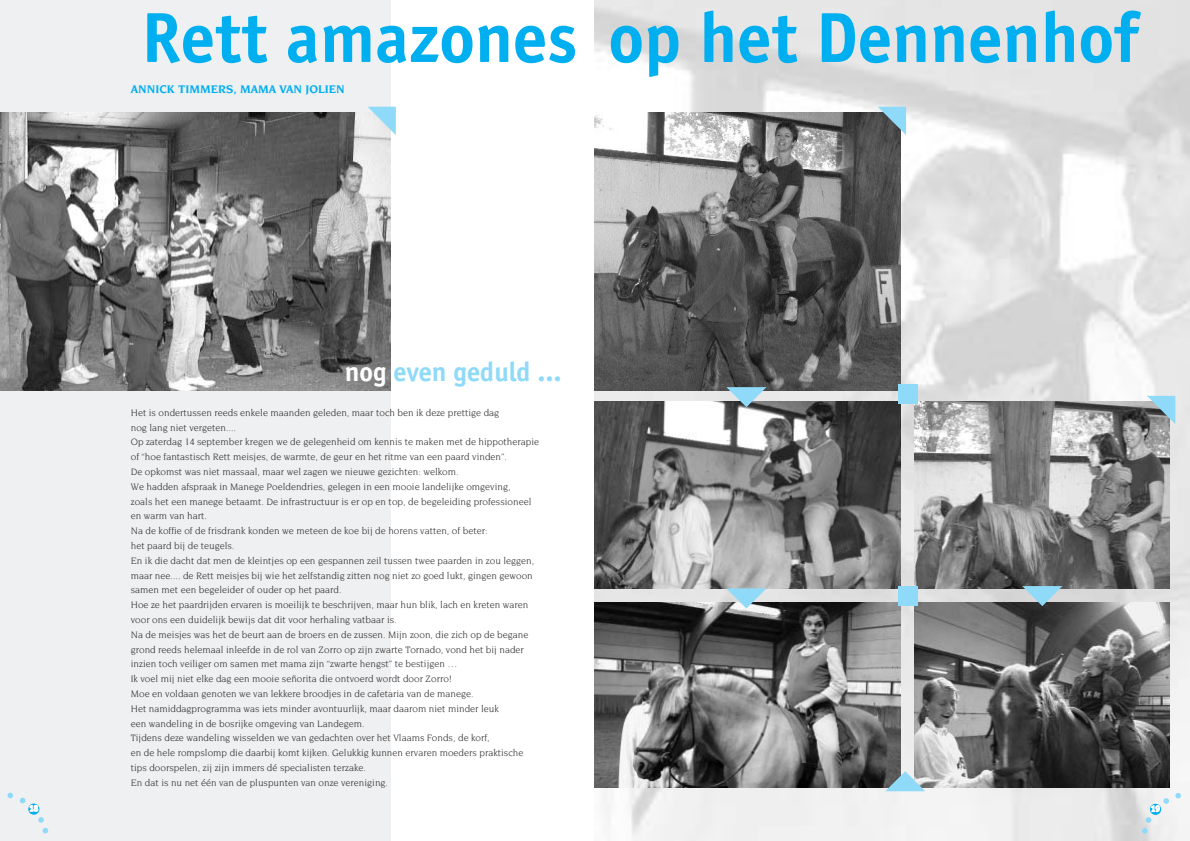
<style>
.page{position:relative;width:1190px;height:841px;background:#fff}
.page>*{position:absolute;margin:0;border:0;box-sizing:border-box;transform-origin:0 0}
.t1{font:700 73px "Officina Sans";color:#00aff0}
.t2{font:700 28px "Officina Sans";color:#8fdaf8}
.t3{font:700 12px "Novarese";color:#00aff0}
.t4{font:10px/14.8px "Novarese";color:#2c2929}
.t5{font:700 9px "Officina Sans";color:#fff}
.s1{color:#fff}
</style>
<div class="page">
<div style="left:0;top:0;width:390px;height:112px;background:#eff0f1"></div>
<div style="left:0;top:390px;width:390px;height:451px;background:#eff0f1"></div>
<img style="left:594px;top:0;width:596px;height:841px">
<div style="left:1150px;top:804px;width:11px;height:11px;background:#00aff0;border-radius:50%"></div>
<svg style="left:1175px;top:793px;width:6px;height:5px"></svg>
<svg style="left:1163px;top:798px;width:6px;height:6px"></svg>
<svg style="left:1142px;top:817px;width:9px;height:17px"></svg>
<div style="left:28px;top:804px;width:11px;height:11px;background:#00aff0;border-radius:50%"></div>
<svg style="left:8px;top:793px;width:5px;height:5px"></svg>
<svg style="left:20px;top:798px;width:5px;height:5px"></svg>
<svg style="left:38px;top:817px;width:10px;height:16px"></svg>
<img style="left:915px;top:603px;width:255px;height:184px">
<img style="left:594px;top:112px;width:306px;height:278px">
<img style="left:594px;top:402px;width:306px;height:187px">
<img style="left:594px;top:603px;width:306px;height:184px">
<img style="left:915px;top:402px;width:255px;height:187px">
<img style="left:0;top:112px;width:390px;height:278px">
<svg style="left:368px;top:107px;width:28px;height:28px"></svg>
<svg style="left:878px;top:107px;width:28px;height:28px"></svg>
<svg style="left:726px;top:387px;width:40px;height:20px"></svg>
<svg style="left:726px;top:588px;width:40px;height:20px"></svg>
<svg style="left:1022px;top:586px;width:40px;height:20px"></svg>
<svg style="left:885px;top:771px;width:40px;height:20px"></svg>
<svg style="left:1147px;top:396px;width:28px;height:28px"></svg>
<div style="left:898px;top:586px;width:19px;height:20px;background:#8fdaf8"></div>
<div style="left:898px;top:385px;width:19px;height:19px;background:#8fdaf8"></div>
<h1 class="t1" style="left:141px;top:9px;width:999px">Rett amazones op het Dennenhof</h1>
<p class="t3" style="left:131px;top:84px;width:216px">ANNICK TIMMERS, MAMA VAN JOLIEN</p>
<h2 class="t2" style="left:345px;top:361px;width:219px"><span class="s1">nog</span> even geduld …</h2>
<p class="t4" style="left:131px;top:406px;width:410px">Het is ondertussen reeds enkele maanden geleden, maar toch ben ik deze prettige dag<br>nog lang niet vergeten....<br>Op zaterdag 14 september kregen we de gelegenheid om kennis te maken met de hippotherapie of “hoe fantastisch Rett meisjes, de warmte, de geur en het ritme van een paard vinden”.<br>De opkomst was niet massaal, maar wel zagen we nieuwe gezichten: welkom.<br>We hadden afspraak in Manege Poeldendries, gelegen in een mooie landelijke omgeving,<br>zoals het een manege betaamt. De infrastructuur is er op en top, de begeleiding professioneel en warm van hart.<br>Na de koffie of de frisdrank konden we meteen de koe bij de horens vatten, of beter:<br>het paard bij de teugels.<br>En ik die dacht dat men de kleintjes op een gespannen zeil tussen twee paarden in zou leggen, maar nee.... de Rett meisjes bij wie het zelfstandig zitten nog niet zo goed lukt, gingen gewoon samen met een begeleider of ouder op het paard.<br>Hoe ze het paardrijden ervaren is moeilijk te beschrijven, maar hun blik, lach en kreten waren voor ons een duidelijk bewijs dat dit voor herhaling vatbaar is.<br>Na de meisjes was het de beurt aan de broers en de zussen. Mijn zoon, die zich op de begane grond reeds helemaal inleefde in de rol van Zorro op zijn zwarte Tornado, vond het bij nader inzien toch veiliger om samen met mama zijn “zwarte hengst” te bestijgen …<br>Ik voel mij niet elke dag een mooie señorita die ontvoerd wordt door Zorro!<br>Moe en voldaan genoten we van lekkere broodjes in de cafetaria van de manege.<br>Het namiddagprogramma was iets minder avontuurlijk, maar daarom niet minder leuk<br>een wandeling in de bosrijke omgeving van Landegem.<br>Tijdens deze wandeling wisselden we van gedachten over het Vlaams Fonds, de korf,<br>en de hele rompslomp die daarbij komt kijken. Gelukkig kunnen ervaren moeders praktische tips doorspelen, zij zijn immers dé specialisten terzake.<br>En dat is nu net één van de pluspunten van onze vereniging.</p>
<p class="t5" style="left:29px;top:805px;width:11px">18</p>
<p class="t5" style="left:1151px;top:805px;width:11px">19</p>
</div>
